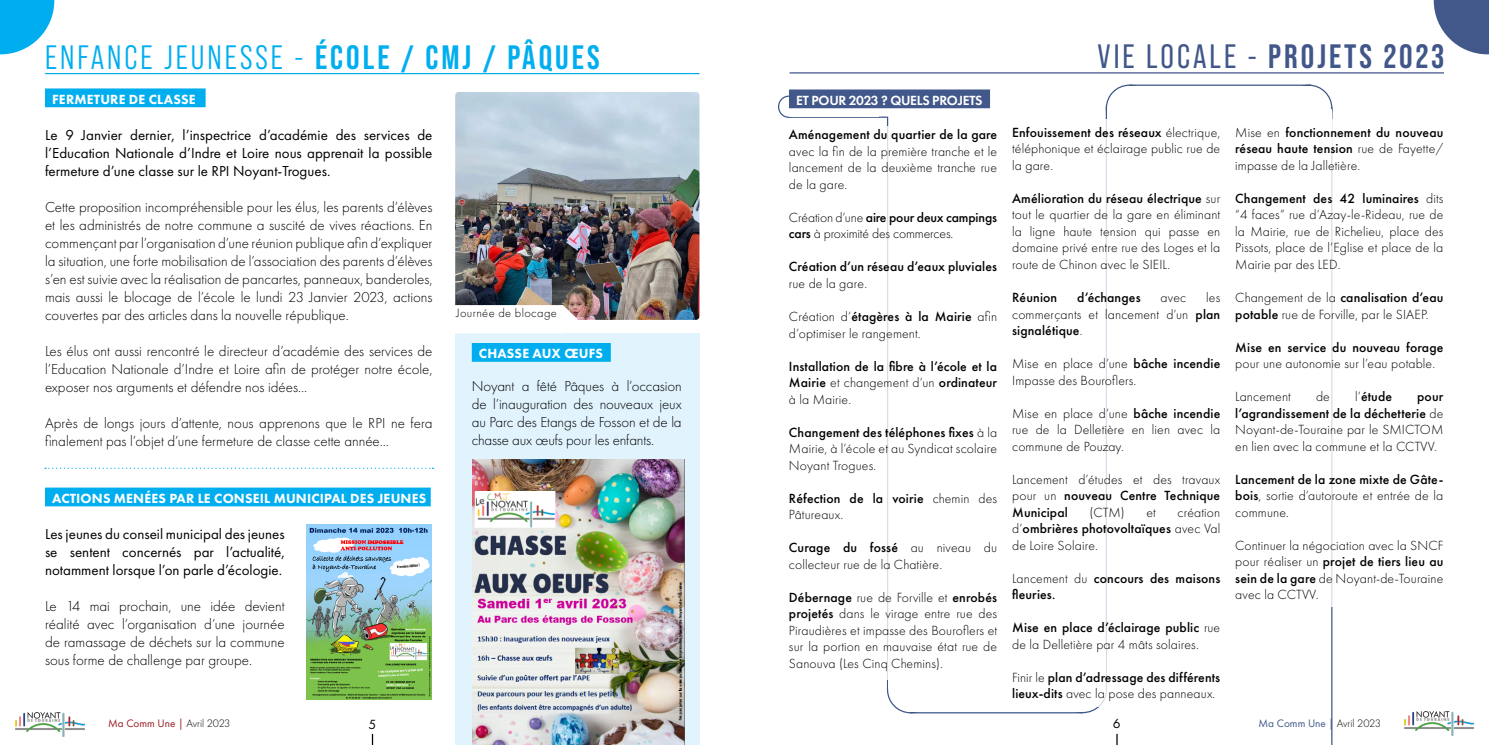
<style>
.page{position:relative;width:1489px;height:745px;background:#fff}
.page>*{position:absolute;margin:0;border:0;box-sizing:border-box;transform-origin:0 0}
.t1{font:33.75px "Bebas Neue Pro Middle";letter-spacing:.09em;color:#00aeef}
.t2{font:700 33.75px "Bebas Neue Pro";letter-spacing:.09em;color:#41578a}
.t3{font:300 15px/18px "Futura PT";color:#000;text-align:justify}
.t4{font:15px/18px "Futura PT";color:#000;text-align:justify}
.t5{font:300 13.75px/16.5px "Futura PT";letter-spacing:.01em;color:#000;text-align:justify}
.t6{font:500 13.75px/16.5px "Futura PT";letter-spacing:.01em;color:#000}
.t7{font:800 13.75px "Futura PT";letter-spacing:.01em;color:#fff}
.t8{font:300 13.75px/16.5px "Futura PT";letter-spacing:-.01em;color:#000}
.t9{font:600 13.75px "Futura PT";letter-spacing:-.02em;color:#fff}
.t10{font:13.75px "Futura PT";color:#000}
.t11{font:300 12.5px "Futura PT";letter-spacing:.03em;color:#000}
.t12{font:11.25px "Futura PT";color:#9b1c24}
.t13{font:11.25px "Futura PT";color:#42588a}
.s1{font-family:"Bebas Neue Pro";font-weight:700}
.s2{font-weight:500}
.s3{font-weight:300}
.s4{font-weight:400}
.s5{font-weight:300;color:#000}
</style>
<div class="page">
<div style="left:455px;top:333px;width:244px;height:411px;background:#e1f4fd"></div>
<svg style="left:0;top:0;width:54px;height:54px"></svg>
<hr style="left:45px;top:73px;width:654px;height:1px;background:#00aeef">
<img style="left:1404px;top:711px;width:68px;height:24px">
<img style="left:16px;top:712px;width:68px;height:23px">
<svg style="left:1433px;top:0;width:55px;height:54px"></svg>
<div style="left:45px;top:88px;width:161px;height:19px;background:#00aeef"></div>
<div style="left:45px;top:487px;width:386px;height:19px;background:#00aeef"></div>
<div style="left:472px;top:343px;width:139px;height:18px;background:#00aeef"></div>
<img style="left:472px;top:459px;width:212px;height:285px">
<img style="left:455px;top:92px;width:244px;height:227px">
<svg style="left:45px;top:467px;width:388px;height:1px"></svg>
<img style="left:307px;top:524px;width:124px;height:175px">
<hr style="left:789px;top:72px;width:654px;height:1px;background:#41578a">
<hr style="left:886px;top:116px;width:2px;height:572px;background:#3e5787">
<hr style="left:789px;top:116px;width:97px;height:2px;background:#3e5787">
<hr style="left:1105px;top:106px;width:1px;height:582px;background:#3e5787">
<hr style="left:1331px;top:107px;width:1px;height:637px;background:#3e5787">
<hr style="left:1129px;top:84px;width:181px;height:2px;background:#3e5787">
<div style="left:778px;top:95px;width:21px;height:23px;border:1px solid #3e5787;border-radius:50%"></div>
<div style="left:789px;top:108px;width:89px;height:9px;background:#fff"></div>
<div style="left:789px;top:125px;width:208px;height:554px;background:#fff"></div>
<div style="left:1234px;top:119px;width:209px;height:487px;background:#fff"></div>
<div style="left:789px;top:89px;width:201px;height:19px;background:#42588a"></div>
<svg style="left:455px;top:305px;width:123px;height:15px"></svg>
<hr style="left:909px;top:711px;width:173px;height:2px;background:#3e5787">
<h1 class="t1" style="left:45px;top:38px;width:556px">ENFANCE JEUNESSE - <span class="s1">ÉCOLE / CMJ / PÂQUES</span></h1>
<p class="t7" style="left:52px;top:90px;width:145px">FERMETURE DE CLASSE</p>
<p class="t4" style="left:45px;top:126px;width:389px">Le 9 Janvier dernier, l’inspectrice d’académie des services de l’Education Nationale d’Indre et Loire nous apprenait la possible fermeture d’une classe sur le RPI Noyant-Trogues.</p>
<p class="t3" style="left:45px;top:198px;width:389px">Cette proposition incompréhensible pour les élus, les parents d’élèves et les administrés de notre commune a suscité de vives réactions. En commençant par l’organisation d’une réunion publique afin d’expliquer la situation, une forte mobilisation de l’association des parents d’élèves s’en est suivie avec la réalisation de pancartes, panneaux, banderoles, mais aussi le blocage de l’école le lundi 23 Janvier 2023, actions couvertes par des articles dans la nouvelle république.</p>
<p class="t3" style="left:45px;top:342px;width:389px">Les élus ont aussi rencontré le directeur d’académie des services de l’Education Nationale d’Indre et Loire afin de protéger notre école, exposer nos arguments et défendre nos idées…</p>
<p class="t3" style="left:45px;top:414px;width:389px">Après de longs jours d’attente, nous apprenons que le RPI ne fera finalement pas l’objet d’une fermeture de classe cette année…</p>
<p class="t7" style="left:52px;top:489px;width:375px">ACTIONS MENÉES PAR LE CONSEIL MUNICIPAL DES JEUNES</p>
<p class="t4" style="left:45px;top:524px;width:241px">Les jeunes du conseil municipal des jeunes se sentent concernés par l’actualité, notamment lorsque l’on parle d’écologie.</p>
<p class="t3" style="left:45px;top:596px;width:241px">Le 14 mai prochain, une idée devient réalité avec l’organisation d’une journée de ramassage de déchets sur la commune sous forme de challenge par groupe.</p>
<p class="t11" style="left:456px;top:305px;width:102px">Journée de blocage</p>
<p class="t7" style="left:479px;top:345px;width:125px">CHASSE AUX ŒUFS</p>
<p class="t3" style="left:472px;top:377px;width:211px">Noyant a fêté Pâques à l’occasion de l’inauguration des nouveaux jeux au Parc des Etangs de Fosson et de la chasse aux œufs pour les enfants.</p>
<p class="t9" style="left:796px;top:91px;width:188px">ET POUR 2023 ? QUELS PROJETS</p>
<p class="t6" style="left:789px;top:126px;width:210px">Aménagement du quartier de la gare</p>
<p class="t5" style="left:789px;top:143px;width:210px">avec la fin de la première tranche et le lancement de la deuxième tranche rue de la gare.</p>
<p class="t8" style="left:789px;top:209px;width:210px">Création d’une <span class="s2">aire pour deux campings cars</span> à proximité des commerces.</p>
<p class="t6" style="left:789px;top:258px;width:210px">Création d’un réseau d’eaux pluviales</p>
<p class="t5" style="left:789px;top:275px;width:80px">rue de la gare.</p>
<p class="t5" style="left:789px;top:308px;width:210px">Création d’<span class="s2">étagères à la Mairie</span> afin d’optimiser le rangement.</p>
<p class="t6" style="left:789px;top:357px;width:210px;text-align:justify">Installation de la fibre à l’école et la Mairie <span class="s3">et changement d’un</span> ordinateur <span class="s3">à la Mairie.</span></p>
<p class="t5" style="left:789px;top:423px;width:210px"><span class="s2">Changement des téléphones fixes</span> à la Mairie, à l’école et au Syndicat scolaire Noyant Trogues.</p>
<p class="t6" style="left:789px;top:489px;width:210px">Réfection de la voirie <span class="s3">chemin des<br>Pâtureaux.</span></p>
<p class="t5" style="left:789px;top:539px;width:210px"><span class="s2">Curage du fossé</span> au niveau du collecteur rue de la Chatière.</p>
<p class="t5" style="left:789px;top:588px;width:210px"><span class="s2">Débernage</span> rue de Forville et <span class="s2">enrobés projetés</span> dans le virage entre rue des Piraudières et impasse des Bouroflers et sur la portion en mauvaise état rue de Sanouva (Les Cinq Chemins).</p>
<h1 class="t2" style="left:1097px;top:37px;width:348px"><span class="s4">VIE LOCALE -</span> PROJETS 2023</h1>
<p class="t5" style="left:1012px;top:124px;width:210px"><span class="s2">Enfouissement des réseaux</span> électrique, téléphonique et éclairage public rue de la gare.</p>
<p class="t5" style="left:1012px;top:190px;width:210px"><span class="s2">Amélioration du réseau électrique</span> sur tout le quartier de la gare en éliminant la ligne haute tension qui passe en domaine privé entre rue des Loges et la route de Chinon avec le SIEIL.</p>
<p class="t6" style="left:1012px;top:289px;width:47px">Réunion</p>
<p class="t6" style="left:1077px;top:289px;width:65px">d’échanges</p>
<p class="t5" style="left:1160px;top:289px;width:27px">avec</p>
<p class="t5" style="left:1012px;top:289px;width:210px;text-indent:194px">les commerçants et lancement d’un <span class="s2">plan signalétique</span>.</p>
<p class="t5" style="left:1012px;top:355px;width:210px">Mise en place d’une <span class="s2">bâche incendie<br></span>Impasse des Bouroflers.</p>
<p class="t5" style="left:1012px;top:404px;width:210px">Mise en place d’une <span class="s2">bâche incendie </span>rue de la Delletière en lien avec la commune de Pouzay.</p>
<p class="t5" style="left:1012px;top:470px;width:210px">Lancement d’études et des travaux pour un <span class="s2">nouveau Centre Technique Municipal</span></p>
<p class="t5" style="left:1089px;top:503px;width:37px">(CTM)</p>
<p class="t5" style="left:1146px;top:503px;width:11px">et</p>
<p class="t5" style="left:1012px;top:503px;width:210px;text-indent:165px">création d’<span class="s2">ombrières photovoltaïques</span> avec Val de Loire Solaire.</p>
<p class="t6" style="left:1012px;top:569px;width:210px"><span class="s3">Lancement du</span> concours des maisons fleuries.</p>
<p class="t5" style="left:1012px;top:619px;width:210px"><span class="s2">Mise en place d’éclairage public</span> rue de la Delletière par 4 mâts solaires.</p>
<p class="t6" style="left:1012px;top:668px;width:210px"><span class="s3">Finir le</span> plan d’adressage des différents lieux-dits <span class="s3">avec la pose des panneaux.</span></p>
<p class="t5" style="left:1235px;top:124px;width:210px">Mise en <span class="s2">fonctionnement du nouveau réseau haute tension</span> rue de Fayette/ impasse de la Jalletière.</p>
<p class="t5" style="left:1235px;top:190px;width:210px"><span class="s2">Changement des 42 luminaires</span> dits “4 faces” rue d’Azay-le-Rideau, rue de la Mairie, rue de Richelieu, place des Pissots, place de l’Eglise et place de la Mairie par des LED.</p>
<p class="t5" style="left:1235px;top:289px;width:210px">Changement de la <span class="s2">canalisation d’eau potable</span> rue de Forville, par le SIAEP.</p>
<p class="t6" style="left:1235px;top:338px;width:210px">Mise en service du nouveau forage</p>
<p class="t5" style="left:1235px;top:355px;width:201px">pour une autonomie sur l’eau potable.</p>
<p class="t5" style="left:1235px;top:388px;width:57px">Lancement</p>
<p class="t5" style="left:1315px;top:388px;width:15px">de</p>
<p class="t6" style="left:1354px;top:388px;width:39px"><span class="s3">l’</span>étude</p>
<p class="t5" style="left:1235px;top:388px;width:210px;text-indent:182px"><span class="s2">pour l’agrandissement de la déchetterie</span> de Noyant-de-Touraine par le SMICTOM en lien avec la commune et la CCTVV.</p>
<p class="t5" style="left:1235px;top:470px;width:210px"><span class="s2">Lancement de la zone mixte de Gâte&shy;bois</span>, sortie d’autoroute et entrée de la commune.</p>
<p class="t5" style="left:1235px;top:536px;width:210px">Continuer la négociation avec la SNCF pour réaliser un <span class="s2">projet de tiers lieu au sein de la gare</span> de Noyant-de-Touraine avec la CCTVV.</p>
<p class="t12" style="left:108px;top:716px;width:124px">Ma Comm Une | <span class="s5">Avril 2023</span></p>
<p class="t10" style="left:368px;top:715px;width:9px">5</p>
<p class="t10" style="left:1112px;top:715px;width:9px">6</p>
<p class="t13" style="left:1258px;top:715px;width:124px">Ma Comm Une | <span class="s5">Avril 2023</span></p>
</div>
